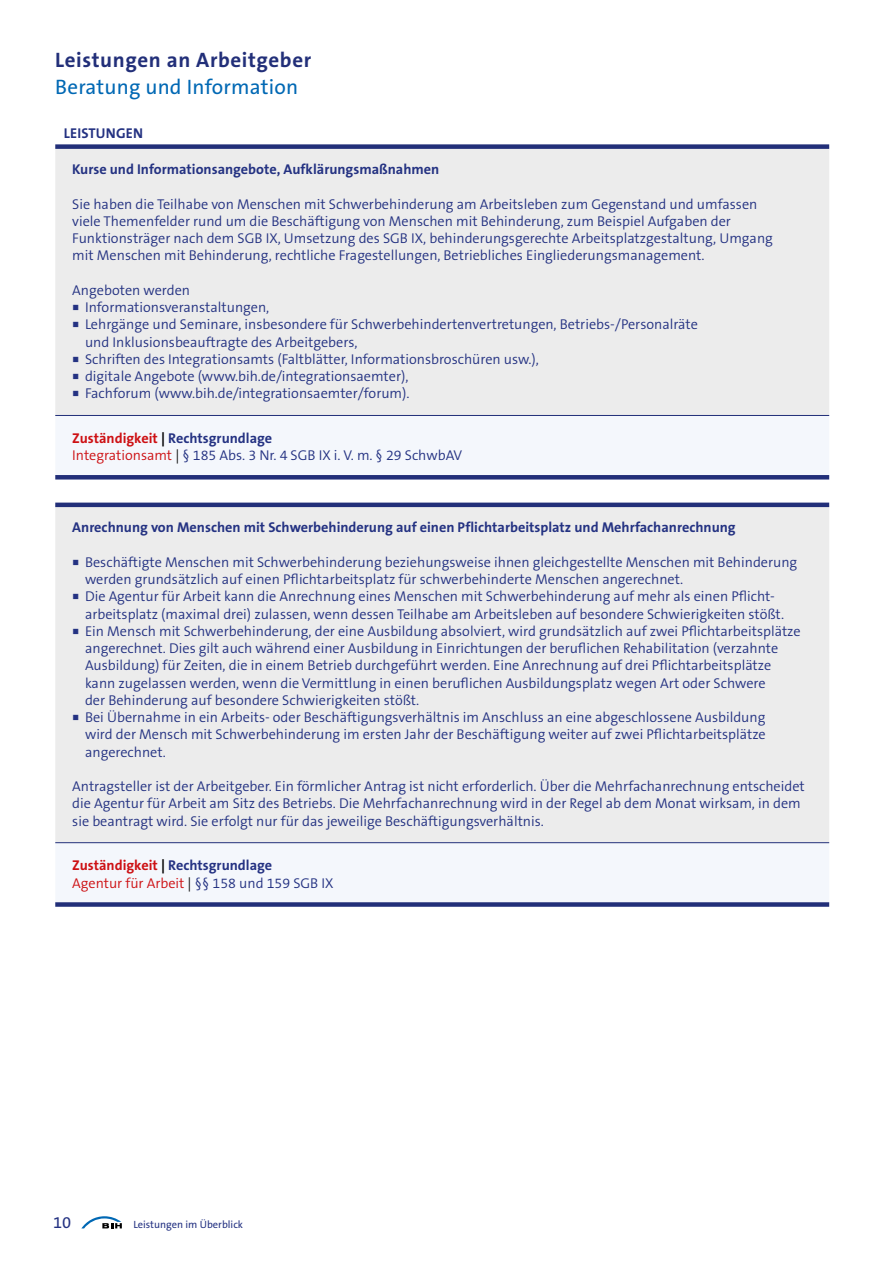
<style>
.page{position:relative;width:893px;height:1263px;background:#fff}
.page>*{position:absolute;margin:0;border:0;box-sizing:border-box;transform-origin:0 0}
.t1{font:700 21px "The Sans B W7";letter-spacing:.03em;color:#222f79}
.t2{font:21px "The Sans B W5 Plain";letter-spacing:.01em;color:#0068b4}
.t3{font:16.5px "The Sans B W5 Plain";color:#243282}
.Tabellentext_linksbü{font:300 14.25px/17.2px "The Sans B W4";color:#243282}
.Tabellentext_linksbü-2{font:700 14.25px "The Sans B W7";color:#243282}
.Tabellentext_linksbü-3{font:300 14.25px "The Sans B W4";color:#cd1013}
.t4{font:10.5px "The Sans B W5 Plain";color:#243282}
.s1{font-family:"Minion Pro";font-weight:400;font-size:18px}
.s2{color:#cd1013}
.s3{color:#000}
.s4{color:#243282}
</style>
<div class="page">
<svg style="left:81px;top:1216px;width:41px;height:12px"></svg>
<div style="left:55px;top:149px;width:774px;height:266px;background:#ececec"></div>
<svg style="left:55px;top:416px;width:774px;height:486px;fill:#ececec"></svg>
<div style="left:55px;top:144px;width:774px;height:5px;background:#222f79"></div>
<hr style="left:55px;top:475px;width:774px;height:4px;background:#222f79">
<hr style="left:55px;top:503px;width:774px;height:4px;background:#222f79">
<div style="left:55px;top:902px;width:774px;height:5px;background:#222f79"></div>
<hr style="left:55px;top:415px;width:774px;height:1px;background:#222f79">
<hr style="left:55px;top:842px;width:774px;height:1px;background:#222f79">
<h1 class="t1" style="left:55px;top:46px;width:257px">Leistungen an Arbeitgeber</h1>
<h1 class="t2" style="left:55px;top:73px;width:244px">Beratung und Information</h1>
<p class="Tabellentext_linksbü-2" style="left:64px;top:124px;width:81px">LEISTUNGEN</p>
<p class="Tabellentext_linksbü-2" style="left:72px;top:160px;width:369px">Kurse und Informationsangebote, Aufklärungsmaßnahmen</p>
<p class="Tabellentext_linksbü" style="left:72px;top:195px;width:702px">Sie haben die Teilhabe von Menschen mit Schwerbehinderung am Arbeitsleben zum Gegenstand und umfassen viele Themenfelder rund um die Beschäftigung von Menschen mit Behinderung, zum Beispiel Aufgaben der Funktionsträger nach dem SGB IX, Umsetzung des SGB IX, behinderungsgerechte Arbeitsplatzgestaltung, Umgang mit Menschen mit Behinderung, rechtliche Fragestellungen, Betriebliches Eingliederungsmanagement.</p>
<p class="Tabellentext_linksbü" style="left:72px;top:282px;width:119px">Angeboten werden</p>
<p class="Tabellentext_linksbü" style="left:72px;top:299px;width:198px"><span class="s1">■</span> Informationsveranstaltungen,</p>
<p class="Tabellentext_linksbü" style="left:85px;top:316px;width:614px;text-indent:-13px"><span class="s1">■</span> Lehrgänge und Seminare, insbesondere für Schwerbehindertenvertretungen, Betriebs-/Personalräte und Inklusionsbeauftragte des Arbeitgebers,</p>
<p class="Tabellentext_linksbü" style="left:72px;top:351px;width:468px"><span class="s1">■</span> Schriften des Integrationsamts (Faltblätter, Informationsbroschüren usw.),</p>
<p class="Tabellentext_linksbü" style="left:72px;top:368px;width:338px"><span class="s1">■</span> digitale Angebote (www.bih.de/integrationsaemter),</p>
<p class="Tabellentext_linksbü" style="left:72px;top:385px;width:339px"><span class="s1">■</span> Fachforum (www.bih.de/integrationsaemter/forum).</p>
<p class="Tabellentext_linksbü-2" style="left:72px;top:429px;width:201px"><span class="s2">Zuständigkeit</span> <span class="s3">|</span> Rechtsgrundlage</p>
<p class="Tabellentext_linksbü" style="left:72px;top:447px;width:391px"><span class="s2">Integrationsamt</span> <span class="s3">|</span> § 185 Abs. 3 Nr. 4 SGB IX i. V. m. § 29 SchwbAV</p>
<p class="Tabellentext_linksbü-2" style="left:72px;top:518px;width:665px">Anrechnung von Menschen mit Schwerbehinderung auf einen Pflichtarbeitsplatz und Mehrfachanrechnung</p>
<p class="Tabellentext_linksbü" style="left:85px;top:553px;width:714px;text-indent:-13px"><span class="s1">■</span> Beschäftigte Menschen mit Schwerbehinderung beziehungsweise ihnen gleichgestellte Menschen mit Behinderung werden grundsätzlich auf einen Pflichtarbeitsplatz für schwerbehinderte Menschen angerechnet.</p>
<p class="Tabellentext_linksbü" style="left:85px;top:588px;width:701px;text-indent:-13px"><span class="s1">■</span> Die Agentur für Arbeit kann die Anrechnung eines Menschen mit Schwerbehinderung auf mehr als einen Pflicht&shy;arbeitsplatz (maximal drei) zulassen, wenn dessen Teilhabe am Arbeitsleben auf besondere Schwierigkeiten stößt.</p>
<p class="Tabellentext_linksbü" style="left:85px;top:622px;width:717px;text-indent:-13px"><span class="s1">■</span> Ein Mensch mit Schwerbehinderung, der eine Ausbildung absolviert, wird grundsätzlich auf zwei Pflichtarbeitsplätze angerechnet. Dies gilt auch während einer Ausbildung in Einrichtungen der beruflichen Rehabilitation (verzahnte Ausbildung) für Zeiten, die in einem Betrieb durchgeführt werden. Eine Anrechnung auf drei Pflichtarbeitsplätze kann zugelassen werden, wenn die Vermittlung in einen beruflichen Ausbildungsplatz wegen Art oder Schwere<br>der Behinderung auf besondere Schwierigkeiten stößt.</p>
<p class="Tabellentext_linksbü" style="left:85px;top:709px;width:682px;text-align:justify;text-indent:-13px"><span class="s1">■</span> Bei Übernahme in ein Arbeits- oder Beschäftigungsverhältnis im Anschluss an eine abgeschlossene Ausbildung wird der Mensch mit Schwerbehinderung im ersten Jahr der Beschäftigung weiter auf zwei Pflichtarbeitsplätze angerechnet.</p>
<p class="Tabellentext_linksbü" style="left:72px;top:778px;width:734px">Antragsteller ist der Arbeitgeber. Ein förmlicher Antrag ist nicht erforderlich. Über die Mehrfachanrechnung entscheidet die Agentur für Arbeit am Sitz des Betriebs. Die Mehrfachanrechnung wird in der Regel ab dem Monat wirksam, in dem sie beantragt wird. Sie erfolgt nur für das jeweilige Beschäftigungsverhältnis.</p>
<p class="Tabellentext_linksbü-2" style="left:72px;top:856px;width:201px"><span class="s2">Zuständigkeit</span> <span class="s3">|</span> Rechtsgrundlage</p>
<p class="Tabellentext_linksbü-3" style="left:72px;top:873px;width:263px">Agentur für Arbeit <span class="s3">|</span> <span class="s4">§§ 158 und 159 SGB IX</span></p>
<p class="t3" style="left:53px;top:1212px;width:20px">10</p>
<p class="t4" style="left:133px;top:1218px;width:111px">Leistungen im Überblick</p>
</div>
